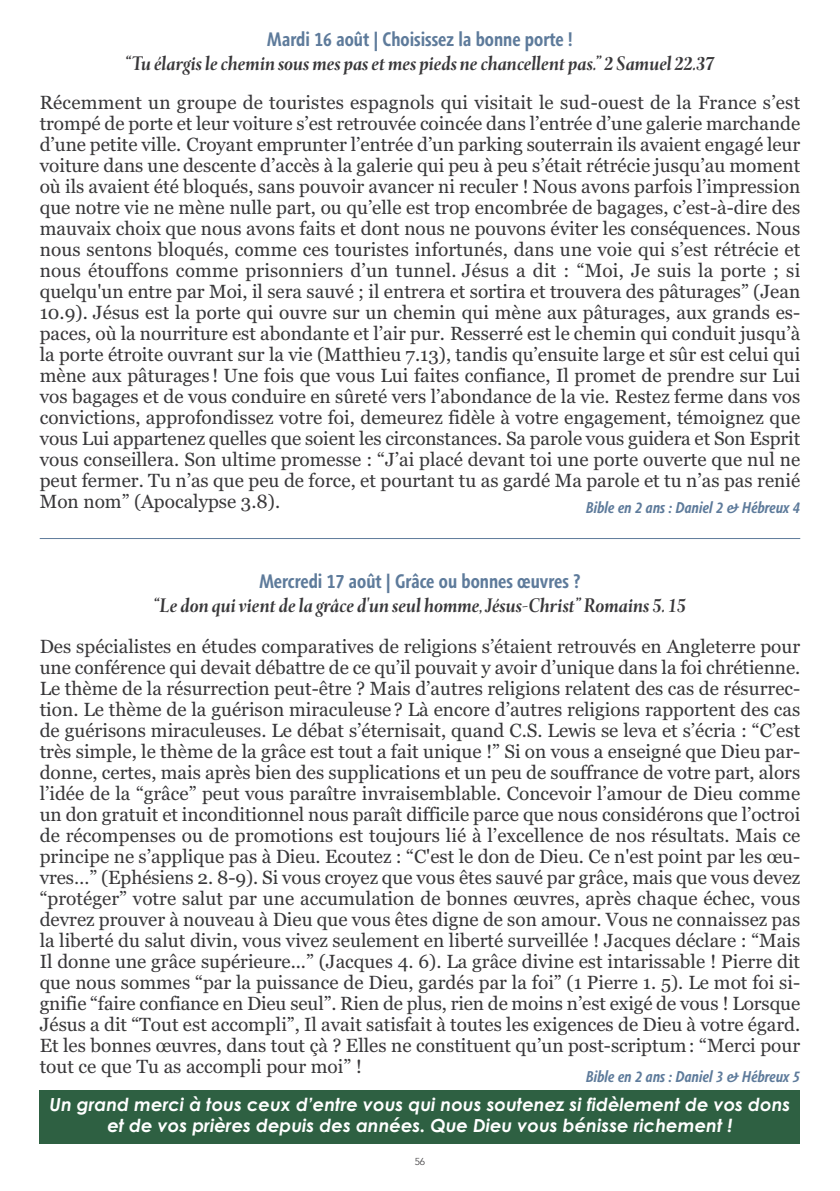
<style>
.page{position:relative;width:840px;height:1191px;background:#fff}
.page>*{position:absolute;margin:0;border:0;box-sizing:border-box;transform-origin:0 0}
.t1{font:italic 700 20px "Levato Pro";color:#39383a}
.t2{font:700 condensed 20px "Agilita LT Std";color:#5e7b9b}
.t3{font:19px/21px "Georgia";color:#39383a;text-align:justify}
.t4{font:italic 700 18px/21.6px "Century Gothic";color:#fff;text-align:center}
.t5{font:italic 700 condensed 16px "Agilita LT Std";color:#5e7b9b}
.t6{font:300 10px "Avenir";color:#39383a}
</style>
<div class="page">
<hr style="left:40px;top:538px;width:759px;height:1px;background:#5e7b9b">
<div style="left:40px;top:1089px;width:759px;height:54px;background:#2e6042"></div>
<p class="t2" style="left:267px;top:32px;width:307px">Mardi 16 août | Choisissez la bonne porte !</p>
<p class="t1" style="left:125px;top:56px;width:590px">“Tu élargislechemin sous mes paset mes pieds nechancellent pas.” 2 Samuel 22.37</p>
<p class="t3" style="left:40px;top:92px;width:761px">Récemment un groupe de touristes espagnols qui visitait le sud-ouest de la France s’est trompé de porte et leur voiture s’est retrouvée coincée dans l’entrée d’une galerie marchande d’une petite ville. Croyant emprunter l’entrée d’un parking souterrain ils avaient engagé leur voiture dans une descente d’accès à la galerie qui peu à peu s’était rétrécie jusqu’au moment où ils avaient été bloqués, sans pouvoir avancer ni reculer ! Nous avons parfois l’impression que notre vie ne mène nulle part, ou qu’elle est trop encombrée de bagages, c’est-à-dire des mauvaix choix que nous avons faits et dont nous ne pouvons éviter les conséquences. Nous nous sentons bloqués, comme ces touristes infortunés, dans une voie qui s’est rétrécie et nous étouffons comme prisonniers d’un tunnel. Jésus a dit : “Moi, Je suis la porte ; si quelqu'un entre par Moi, il sera sauvé ; il entrera et sortira et trouvera des pâturages” (Jean 10.9). Jésus est la porte qui ouvre sur un chemin qui mène aux pâturages, aux grands es&shy;paces, où la nourriture est abondante et l’air pur. Resserré est le chemin qui conduit jusqu’à la porte étroite ouvrant sur la vie (Matthieu 7.13), tandis qu’ensuite large et sûr est celui qui mène aux pâturages ! Une fois que vous Lui faites confiance, Il promet de prendre sur Lui vos bagages et de vous conduire en sûreté vers l’abondance de la vie. Restez ferme dans vos convictions, approfondissez votre foi, demeurez fidèle à votre engagement, témoignez que vous Lui appartenez quelles que soient les circonstances. Sa parole vous guidera et Son Esprit vous conseillera. Son ultime promesse : “J’ai placé devant toi une porte ouverte que nul ne peut fermer. Tu n’as que peu de force, et pourtant tu as gardé Ma parole et tu n’as pas renié Mon nom” (Apocalypse 3.8).</p>
<p class="t5" style="left:585px;top:502px;width:215px">Bible en 2 ans : Daniel 2 &amp; Hébreux 4</p>
<p class="t2" style="left:259px;top:574px;width:322px">Mercredi 17 août | Grâce ou bonnes œuvres ?</p>
<p class="t1" style="left:154px;top:598px;width:533px">“Le don qui vient dela grâce d'un seul homme,Jésus-Christ” Romains 5. 15</p>
<p class="t3" style="left:40px;top:636px;width:761px">Des spécialistes en études comparatives de religions s’étaient retrouvés en Angleterre pour une conférence qui devait débattre de ce qu’il pouvait y avoir d’unique dans la foi chrétienne.<br>Le thème de la résurrection peut-être ? Mais d’autres religions relatent des cas de résurrec&shy;tion. Le thème de la guérison miraculeuse ? Là encore d’autres religions rapportent des cas de guérisons miraculeuses. Le débat s’éternisait, quand C.S. Lewis se leva et s’écria : “C’est très simple, le thème de la grâce est tout a fait unique !” Si on vous a enseigné que Dieu par&shy;donne, certes, mais après bien des supplications et un peu de souffrance de votre part, alors l’idée de la “grâce” peut vous paraître invraisemblable. Concevoir l’amour de Dieu comme un don gratuit et inconditionnel nous paraît difficile parce que nous considérons que l’octroi de récompenses ou de promotions est toujours lié à l’excellence de nos résultats. Mais ce principe ne s’applique pas à Dieu. Ecoutez : “C'est le don de Dieu. Ce n'est point par les œu&shy;vres…” (Ephésiens 2. 8-9). Si vous croyez que vous êtes sauvé par grâce, mais que vous devez “protéger” votre salut par une accumulation de bonnes œuvres, après chaque échec, vous devrez prouver à nouveau à Dieu que vous êtes digne de son amour. Vous ne connaissez pas la liberté du salut divin, vous vivez seulement en liberté surveillée ! Jacques déclare : “Mais Il donne une grâce supérieure...” (Jacques 4. 6). La grâce divine est intarissable ! Pierre dit que nous sommes “par la puissance de Dieu, gardés par la foi” (1 Pierre 1. 5). Le mot foi si&shy;gnifie “faire confiance en Dieu seul”. Rien de plus, rien de moins n’est exigé de vous ! Lorsque Jésus a dit “Tout est accompli”, Il avait satisfait à toutes les exigences de Dieu à votre égard.<br>Et les bonnes œuvres, dans tout çà ? Elles ne constituent qu’un post-scriptum: “Merci pour tout ce que Tu as accompli pour moi” !</p>
<p class="t5" style="left:585px;top:1071px;width:215px">Bible en 2 ans : Daniel 3 &amp; Hébreux 5</p>
<p class="t4" style="left:49px;top:1093px;width:742px">Un grand merci à tous ceux d’entre vous qui nous soutenez si fidèlement de vos dons et de vos prières depuis des années. Que Dieu vous bénisse richement !</p>
<p class="t6" style="left:414px;top:1155px;width:12px">56</p>
</div>
